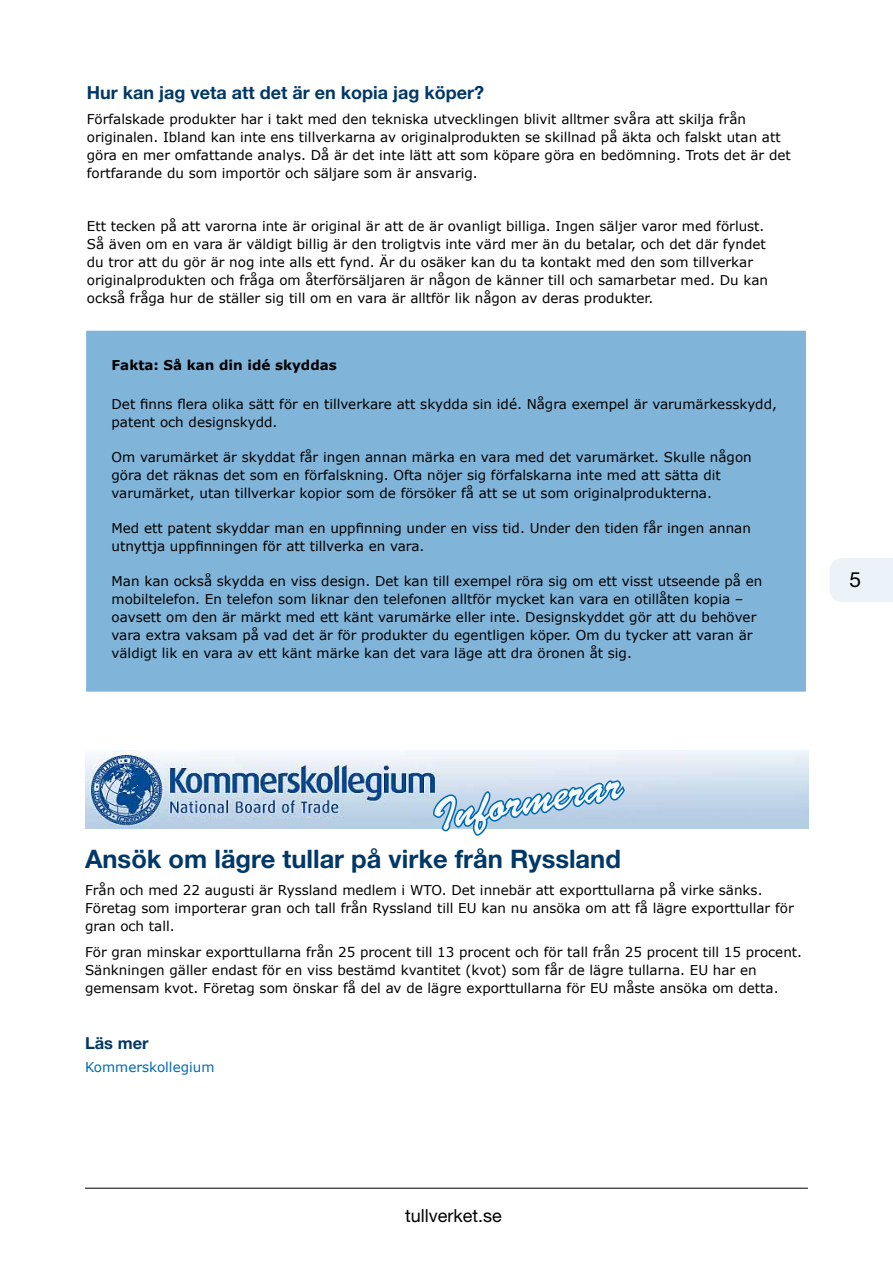
<style>
.page{position:relative;width:893px;height:1263px;background:#fff}
.page>*{position:absolute;margin:0;border:0;box-sizing:border-box;transform-origin:0 0}
.t1{font:45px "Brush Script Std";color:#f2f8fb}
.t2{font:700 25.5px "Helvetica Neue";color:#003867}
.t3{font:21px "Helvetica Neue";color:#000}
.t4{font:700 18px "Helvetica Neue";color:#003867}
.t5{font:18px "Helvetica Neue";color:#000}
.t6{font:700 16.5px "Helvetica Neue";color:#003867}
.t7{font:13.5px/18px "Verdana";color:#000}
.t8{font:700 13.5px "Verdana";color:#000}
.t9{font:13.5px "Verdana";color:#006ab3}
</style>
<div class="page">
<div style="left:830px;top:558px;width:63px;height:44px;background:#ebf3f9"></div>
<div style="left:85px;top:329px;width:722px;height:364px;background:#80b4d9;border:2px solid #fff"></div>
<hr style="left:85px;top:1188px;width:723px;height:1px;background:#000">
<img style="left:85px;top:750px;width:723px;height:79px">
<svg style="left:434px;top:750px;width:192px;height:86px"></svg>
<h3 class="t4" style="left:87px;top:82px;width:399px">Hur kan jag veta att det är en kopia jag köper?</h3>
<p class="t7" style="left:87px;top:109px;width:705px">Förfalskade produkter har i takt med den tekniska utvecklingen blivit alltmer svåra att skilja från originalen. Ibland kan inte ens tillverkarna av originalprodukten se skillnad på äkta och falskt utan att göra en mer omfattande analys. Då är det inte lätt att som köpare göra en bedömning. Trots det är det fortfarande du som importör och säljare som är ansvarig.</p>
<p class="t7" style="left:87px;top:216px;width:683px">Ett tecken på att varorna inte är original är att de är ovanligt billiga. Ingen säljer varor med förlust.<br>Så även om en vara är väldigt billig är den troligtvis inte värd mer än du betalar, och det där fyndet du tror att du gör är nog inte alls ett fynd. Är du osäker kan du ta kontakt med den som tillverkar originalprodukten och fråga om återförsäljaren är någon de känner till och samarbetar med. Du kan också fråga hur de ställer sig till om en vara är alltför lik någon av deras produkter.</p>
<p class="t8" style="left:112px;top:356px;width:227px">Fakta: Så kan din idé skyddas</p>
<p class="t7" style="left:112px;top:395px;width:667px">Det finns flera olika sätt för en tillverkare att skydda sin idé. Några exempel är varumärkesskydd, patent och designskydd.</p>
<p class="t7" style="left:112px;top:448px;width:642px">Om varumärket är skyddat får ingen annan märka en vara med det varumärket. Skulle någon göra det räknas det som en förfalskning. Ofta nöjer sig förfalskarna inte med att sätta dit varumärket, utan tillverkar kopior som de försöker få att se ut som originalprodukterna.</p>
<p class="t7" style="left:112px;top:519px;width:641px">Med ett patent skyddar man en uppfinning under en viss tid. Under den tiden får ingen annan utnyttja uppfinningen för att tillverka en vara.</p>
<p class="t7" style="left:112px;top:572px;width:652px">Man kan också skydda en viss design. Det kan till exempel röra sig om ett visst utseende på en mobiltelefon. En telefon som liknar den telefonen alltför mycket kan vara en otillåten kopia – oavsett om den är märkt med ett känt varumärke eller inte. Designskyddet gör att du behöver vara extra vaksam på vad det är för produkter du egentligen köper. Om du tycker att varan är väldigt lik en vara av ett känt märke kan det vara läge att dra öronen åt sig.</p>
<h1 class="t1" style="left:428px;top:791px;width:193px;rotate:-10deg">Informerar</h1>
<h2 class="t2" style="left:85px;top:843px;width:537px">Ansök om lägre tullar på virke från Ryssland</h2>
<p class="t7" style="left:85px;top:880px;width:710px">Från och med 22 augusti är Ryssland medlem i WTO. Det innebär att exporttullarna på virke sänks.<br>Företag som importerar gran och tall från Ryssland till EU kan nu ansöka om att få lägre exporttullar för gran och tall.</p>
<p class="t7" style="left:85px;top:943px;width:718px">För gran minskar exporttullarna från 25 procent till 13 procent och för tall från 25 procent till 15 procent.<br>Sänkningen gäller endast för en viss bestämd kvantitet (kvot) som får de lägre tullarna. EU har en gemensam kvot. Företag som önskar få del av de lägre exporttullarna för EU måste ansöka om detta.</p>
<p class="t6" style="left:85px;top:1033px;width:65px">Läs mer</p>
<p class="t9" style="left:85px;top:1058px;width:131px">Kommerskollegium</p>
<h3 class="t3" style="left:849px;top:567px;width:13px">5</h3>
<h3 class="t5" style="left:405px;top:1205px;width:98px">tullverket.se</h3>
</div>
